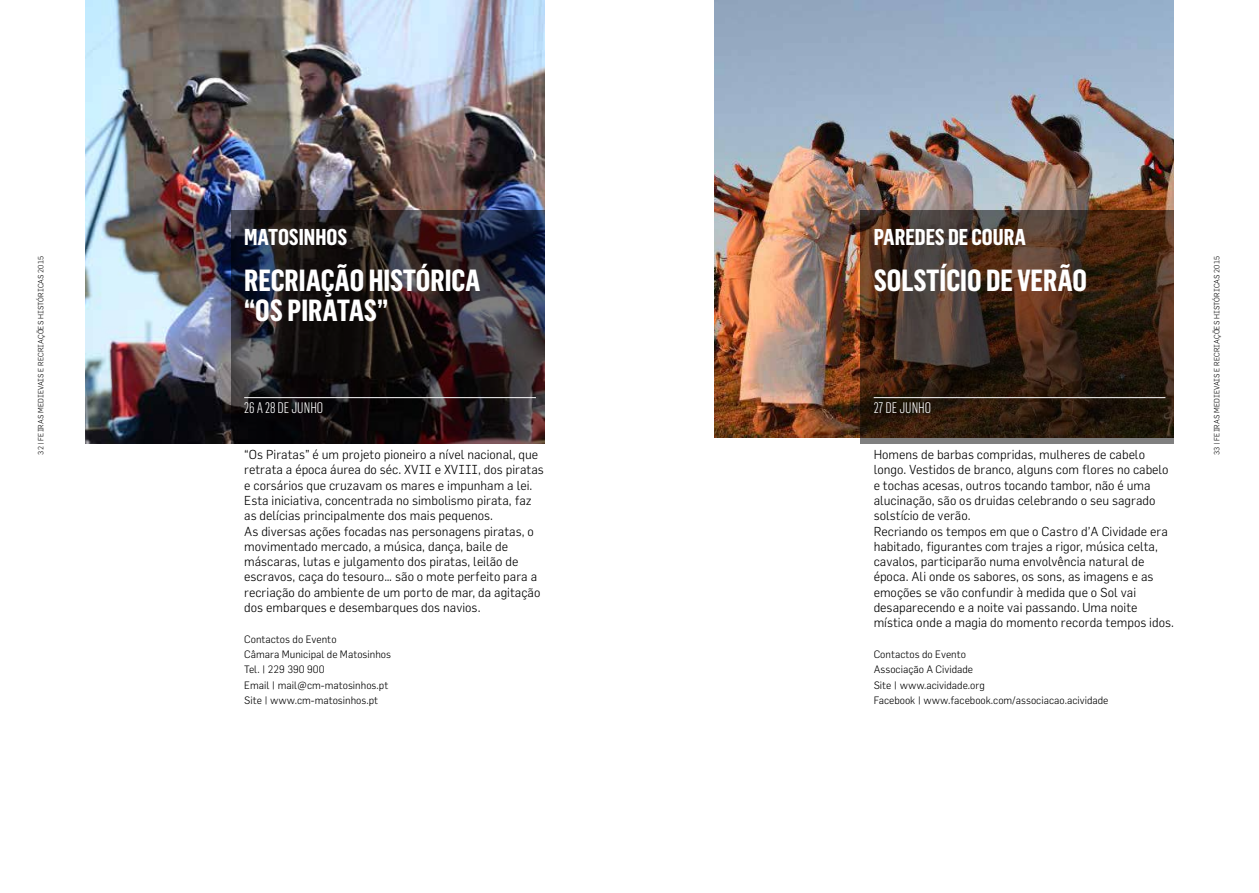
<style>
.page{position:relative;width:1259px;height:893px;background:#fff}
.page>*{position:absolute;margin:0;border:0;box-sizing:border-box;transform-origin:0 0}
.t1{font:700 30px "Flama Condensed";color:#fff}
.t2{font:700 22.5px "Flama Condensed";color:#fff}
.t3{font:300 15px "Flama Condensed";color:#fff}
.t4{font:300 12.75px/15.3px "Flama";color:#000}
.t5{font:300 10.5px/15.3px "Flama";color:#000}
.t6{font:300 7.5px "Flama";color:#000}
</style>
<div class="page">
<img style="left:714px;top:0;width:459px;height:438px">
<svg style="left:860px;top:210px;width:313px;height:234px;background:#3e2a1c"></svg>
<img style="left:86px;top:0;width:458px;height:444px">
<svg style="left:231px;top:210px;width:313px;height:234px;background:#231d21"></svg>
<hr style="left:873px;top:397px;width:292px;height:1px;background:#fff">
<hr style="left:244px;top:397px;width:292px;height:1px;background:#fff">
<p class="t6" style="left:36px;top:455px;width:200px;rotate:-90deg">32 | FEIRAS MEDIEVAIS E RECRIAÇÕES HISTÓRICAS 2015</p>
<h2 class="t2" style="left:244px;top:223px;width:25px">MATOSINHOS</h2>
<h1 class="t1" style="left:244px;top:261px;width:29px">RECRIAÇÃO</h1>
<h1 class="t1" style="left:369px;top:261px;width:28px">HISTÓRICA</h1>
<h1 class="t1" style="left:244px;top:292px;width:71px">“OS PIRATAS</h1>
<h1 class="t1" style="left:377px;top:292px;width:13px">”</h1>
<p class="t3" style="left:244px;top:399px;width:81px">26 A 28 DE JUNHO</p>
<p class="t4" style="left:244px;top:447px;width:301px">“Os Piratas” é um projeto pioneiro a nível nacional, que retrata a época áurea do séc. XVII e XVIII, dos piratas e corsários que cruzavam os mares e impunham a lei.<br>Esta iniciativa, concentrada no simbolismo pirata, faz as delícias principalmente dos mais pequenos.<br>As diversas ações focadas nas personagens piratas, o movimentado mercado, a música, dança, baile de máscaras, lutas e julgamento dos piratas, leilão de escravos, caça do tesouro… são o mote perfeito para a recriação do ambiente de um porto de mar, da agitação dos embarques e desembarques dos navios.</p>
<p class="t5" style="left:244px;top:631px;width:148px">Contactos do Evento<br>Câmara Municipal de Matosinhos<br>Tel. | 229 390 900<br>Email | mail@cm-matosinhos.pt<br>Site | www.cm-matosinhos.pt</p>
<h2 class="t2" style="left:873px;top:223px;width:21px">PAREDES</h2>
<h2 class="t2" style="left:948px;top:223px;width:46px">DE COURA</h2>
<h1 class="t1" style="left:873px;top:261px;width:26px">SOLSTÍCIO</h1>
<h1 class="t1" style="left:986px;top:261px;width:60px">DE VERÃO</h1>
<p class="t3" style="left:873px;top:399px;width:59px">27 DE JUNHO</p>
<p class="t4" style="left:873px;top:447px;width:302px">Homens de barbas compridas, mulheres de cabelo longo. Vestidos de branco, alguns com flores no cabelo e tochas acesas, outros tocando tambor, não é uma alucinação, são os druidas celebrando o seu sagrado solstício de verão.<br>Recriando os tempos em que o Castro d’A Cividade era habitado, figurantes com trajes a rigor, música celta, cavalos, participarão numa envolvência natural de época. Ali onde os sabores, os sons, as imagens e as emoções se vão confundir à medida que o Sol vai desaparecendo e a noite vai passando. Uma noite mística onde a magia do momento recorda tempos idos.</p>
<p class="t5" style="left:873px;top:646px;width:236px">Contactos do Evento<br>Associação A Cividade<br>Site | www.acividade.org<br>Facebook | www.facebook.com/associacao.acividade</p>
<p class="t6" style="left:1212px;top:455px;width:200px;rotate:-90deg">33 | FEIRAS MEDIEVAIS E RECRIAÇÕES HISTÓRICAS 2015</p>
</div>
